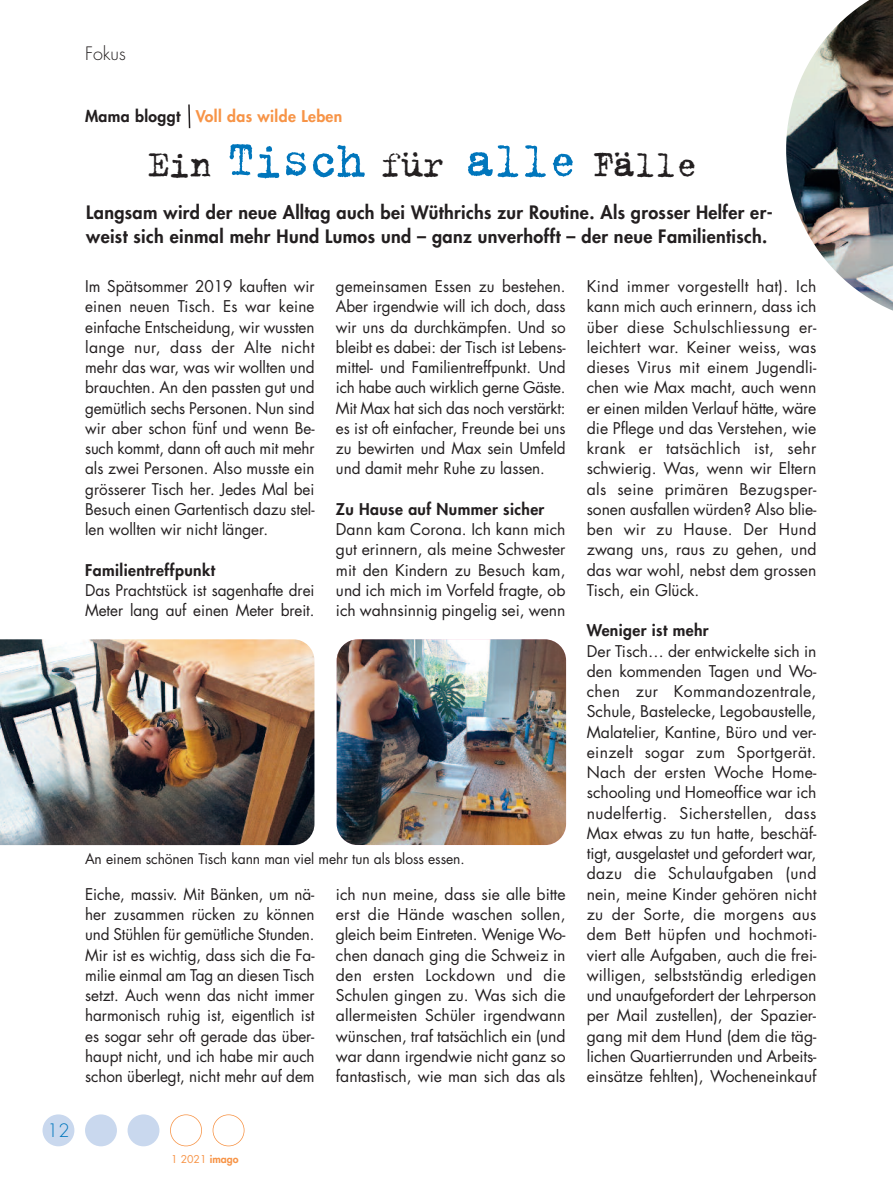
<style>
.page{position:relative;width:893px;height:1191px;background:#fff}
.page>*{position:absolute;margin:0;border:0;box-sizing:border-box;transform-origin:0 0}
.t1{font:40.5px "Trixie";letter-spacing:-.035em;color:#231f20}
.t2{font:800 18px/24px "Futura";letter-spacing:.02em;color:#231f20}
.t3{font:300 18px "Futura";color:#231f20}
.t4{font:300 18px "Futura";color:#0076bc}
.t5{font:15.75px/20.2px "Futura";letter-spacing:-.005em;color:#231f20;text-align:justify}
.t6{font:800 15.75px "Futura";letter-spacing:.025em;color:#231f20}
.t7{font:800 15.75px "Futura";letter-spacing:.025em;color:#f79447}
.t8{font:14.25px "Futura";letter-spacing:-.005em;color:#231f20}
.t9{font:10.5px "Futura";color:#f79447}
.s1{color:#231f20}
.s2{font-size:54px;color:#0076bc}
.s3{font-weight:800}
</style>
<div class="page">
<div style="left:43px;top:1114px;width:31px;height:32px;background:#c9d8ee;border-radius:50%"></div>
<div style="left:85px;top:1114px;width:32px;height:32px;background:#c9d8ee;border-radius:50%"></div>
<div style="left:128px;top:1114px;width:31px;height:32px;background:#c9d8ee;border-radius:50%"></div>
<div style="left:170px;top:1114px;width:32px;height:32px;border:2px solid #f79447;border-radius:50%"></div>
<div style="left:213px;top:1114px;width:31px;height:32px;border:2px solid #f79447;border-radius:50%"></div>
<svg style="left:188px;top:104px;width:3px;height:25px"></svg>
<img style="left:0;top:639px;width:314px;height:206px">
<img style="left:337px;top:639px;width:229px;height:206px;border-radius:21px">
<img style="left:786px;top:0;width:107px;height:311px">
<p class="t3" style="left:85px;top:45px;width:42px">Fokus</p>
<p class="t4" style="left:47px;top:1121px;width:24px">12</p>
<p class="t7" style="left:85px;top:108px;width:259px"><span class="s1">Mama bloggt</span> Voll das wilde Leben</p>
<h1 class="t1" style="left:148px;top:138px;width:552px">Ein <span class="s2">Tisch</span> für <span class="s2">alle</span> Fälle</h1>
<p class="t2" style="left:86px;top:202px;width:688px">Langsam wird der neue Alltag auch bei Wüthrichs zur Routine. Als grosser Helfer er&shy;weist sich einmal mehr Hund Lumos und – ganz unverhofft – der neue Familientisch.</p>
<p class="t5" style="left:85px;top:277px;width:231px">Im Spätsommer 2019 kauften wir einen neuen Tisch. Es war keine einfache Entscheidung, wir wussten lange nur, dass der Alte nicht mehr das war, was wir wollten und brauchten. An den passten gut und gemütlich sechs Personen. Nun sind wir aber schon fünf und wenn Be&shy;such kommt, dann oft auch mit mehr als zwei Personen. Also musste ein grösserer Tisch her. Jedes Mal bei Besuch einen Gartentisch dazu stel&shy;len wollten wir nicht länger.</p>
<p class="t6" style="left:85px;top:562px;width:131px">Familientreffpunkt</p>
<p class="t5" style="left:85px;top:581px;width:231px">Das Prachtstück ist sagenhafte drei<br>Meter lang auf einen Meter breit.</p>
<p class="t5" style="left:336px;top:277px;width:231px">gemeinsamen Essen zu bestehen.<br>Aber irgendwie will ich doch, dass wir uns da durchkämpfen. Und so bleibt es dabei: der Tisch ist Lebens&shy;mittel- und Familientreffpunkt. Und ich habe auch wirklich gerne Gäste.<br>Mit Max hat sich das noch verstärkt: es ist oft einfacher, Freunde bei uns zu bewirten und Max sein Umfeld und damit mehr Ruhe zu lassen.</p>
<p class="t6" style="left:336px;top:501px;width:210px">Zu Hause auf Nummer sicher</p>
<p class="t5" style="left:336px;top:520px;width:231px">Dann kam Corona. Ich kann mich gut erinnern, als meine Schwester mit den Kindern zu Besuch kam, und ich mich im Vorfeld fragte, ob ich wahnsinnig pingelig sei, wenn</p>
<p class="t8" style="left:85px;top:852px;width:381px">An einem schönen Tisch kann man viel mehr tun als bloss essen.</p>
<p class="t5" style="left:85px;top:885px;width:231px">Eiche, massiv. Mit Bänken, um nä&shy;her zusammen rücken zu können und Stühlen für gemütliche Stunden.<br>Mir ist es wichtig, dass sich die Fa&shy;milie einmal am Tag an diesen Tisch setzt. Auch wenn das nicht immer harmonisch ruhig ist, eigentlich ist es sogar sehr oft gerade das über&shy;haupt nicht, und ich habe mir auch schon überlegt, nicht mehr auf dem</p>
<p class="t5" style="left:336px;top:885px;width:231px">ich nun meine, dass sie alle bitte erst die Hände waschen sollen, gleich beim Eintreten. Wenige Wo&shy;chen danach ging die Schweiz in den ersten Lockdown und die Schulen gingen zu. Was sich die allermeisten Schüler irgendwann wünschen, traf tatsächlich ein (und war dann irgendwie nicht ganz so fantastisch, wie man sich das als</p>
<p class="t5" style="left:587px;top:277px;width:231px">Kind immer vorgestellt hat). Ich kann mich auch erinnern, dass ich über diese Schulschliessung er&shy;leichtert war. Keiner weiss, was dieses Virus mit einem Jugendli&shy;chen wie Max macht, auch wenn er einen milden Verlauf hätte, wäre die Pflege und das Verstehen, wie krank er tatsächlich ist, sehr schwierig. Was, wenn wir Eltern als seine primären Bezugsper&shy;sonen ausfallen würden? Also blie&shy;ben wir zu Hause. Der Hund zwang uns, raus zu gehen, und das war wohl, nebst dem grossen Tisch, ein Glück.</p>
<p class="t6" style="left:587px;top:623px;width:123px">Weniger ist mehr</p>
<p class="t5" style="left:587px;top:642px;width:231px">Der Tisch… der entwickelte sich in den kommenden Tagen und Wo&shy;chen zur Kommandozentrale, Schule, Bastelecke, Legobaustelle, Malatelier, Kantine, Büro und ver&shy;einzelt sogar zum Sportgerät.<br>Nach der ersten Woche Home&shy;schooling und Homeoffice war ich nudelfertig. Sicherstellen, dass Max etwas zu tun hatte, beschäf&shy;tigt, ausgelastet und gefordert war, dazu die Schulaufgaben (und nein, meine Kinder gehören nicht zu der Sorte, die morgens aus dem Bett hüpfen und hochmoti&shy;viert alle Aufgaben, auch die frei&shy;willigen, selbstständig erledigen und unaufgefordert der Lehrperson per Mail zustellen), der Spazier&shy;gang mit dem Hund (dem die täg&shy;lichen Quartierrunden und Arbeits&shy;einsätze fehlten), Wocheneinkauf</p>
<p class="t9" style="left:171px;top:1154px;width:69px">1 2021 <span class="s3">imago</span></p>
</div>
